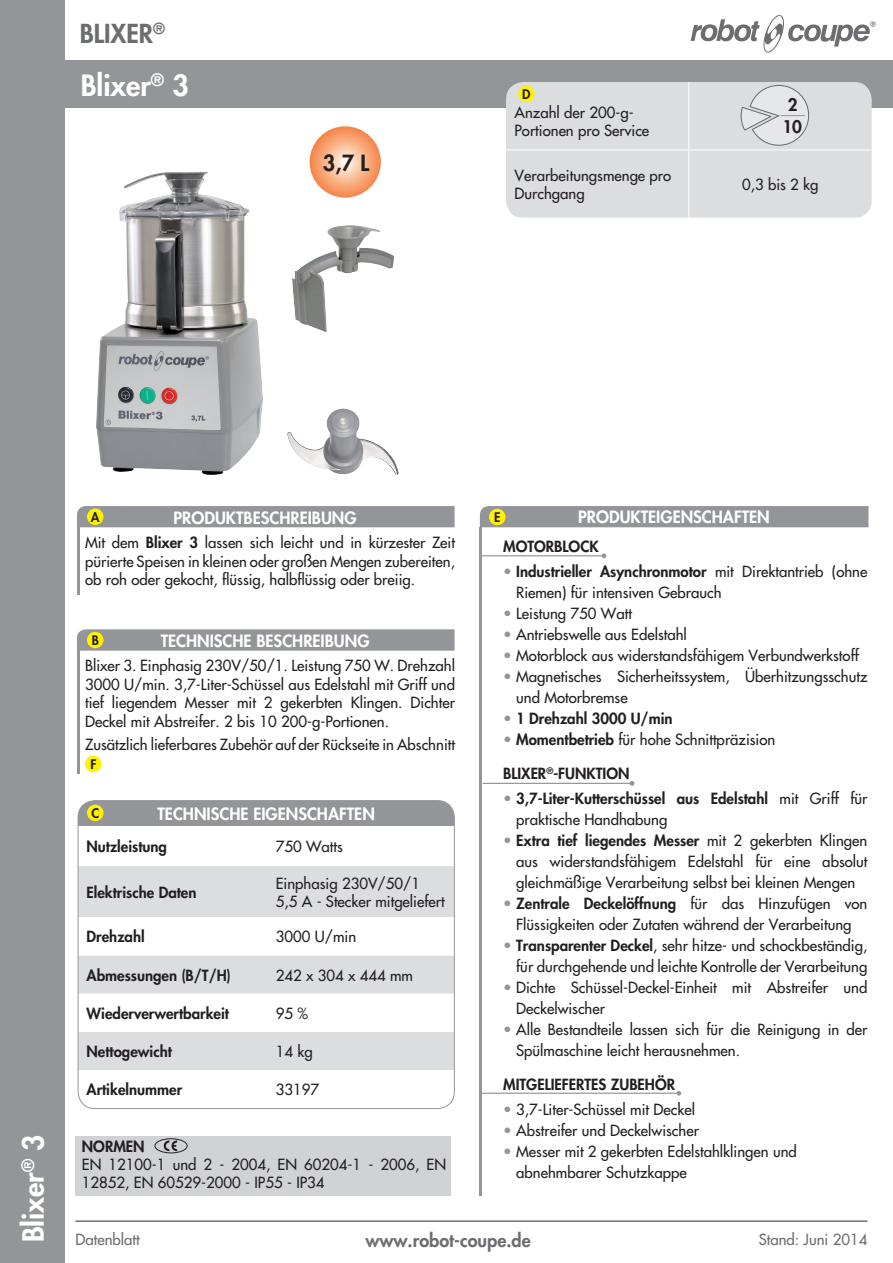
<style>
.page{position:relative;width:893px;height:1263px;background:#fff}
.page>*{position:absolute;margin:0;border:0;box-sizing:border-box;transform-origin:0 0}
.t1{font:800 28.5px "Futura";color:#fff}
.t2{font:800 25.5px "Futura";color:#6c6d70}
.t3{font:800 21.75px "Futura";color:#231f20}
.t4{font:800 18px "Futura";color:#6c6d70}
.t5{font:800 16.95px/22.2px "Futura";color:#231f20;text-align:center}
.t6{font:800 16.5px "Futura";color:#fff}
.t7{font:15px/21px "Futura";color:#231f20}
.t8{font:800 15px/21px "Futura";color:#231f20}
.t9{font:15px "Futura";color:#6c6d70}
.t10{font:800 12.9px "Futura";color:#231f20}
.s1{font-weight:800}
.s2{color:#939598}
.s3{font-weight:400;color:#939598}
.s4{font-weight:400}
</style>
<div class="page">
<div style="left:0;top:60px;width:893px;height:47px;background:#939598"></div>
<svg style="left:691px;top:15px;width:185px;height:37px"></svg>
<div style="left:0;top:0;width:65px;height:1263px;background:#939598"></div>
<svg style="left:310px;top:126px;width:71px;height:72px;background:#f8ab7f"></svg>
<div style="left:506px;top:82px;width:366px;height:136px;background:#dcdddf"></div>
<hr style="left:689px;top:82px;width:1px;height:68px;background:#fff">
<hr style="left:506px;top:150px;width:183px;height:1px;background:#fff">
<hr style="left:689px;top:150px;width:183px;height:1px;background:#fff">
<hr style="left:689px;top:150px;width:1px;height:68px;background:#fff">
<div style="left:518px;top:86px;width:17px;height:16px;background:#fff101;border-radius:50%"></div>
<svg style="left:741px;top:85px;width:68px;height:61px;background:#d9dadc"></svg>
<img style="left:96px;top:172px;width:167px;height:303px">
<img style="left:287px;top:408px;width:112px;height:67px">
<img style="left:292px;top:225px;width:102px;height:107px">
<div style="left:76px;top:1136px;width:375px;height:59px;background:#d1d2d4"></div>
<hr style="left:480px;top:527px;width:2px;height:668px;background:#939598">
<div style="left:480px;top:506px;width:389px;height:21px;background:#939598"></div>
<hr style="left:483px;top:783px;width:149px;height:1px;background:#939598">
<svg style="left:630px;top:781px;width:4px;height:5px"></svg>
<hr style="left:481px;top:1093px;width:198px;height:1px;background:#939598">
<svg style="left:676px;top:1091px;width:5px;height:5px"></svg>
<hr style="left:482px;top:555px;width:122px;height:1px;background:#939598">
<svg style="left:602px;top:553px;width:4px;height:5px"></svg>
<hr style="left:77px;top:518px;width:2px;height:77px;background:#939598">
<div style="left:77px;top:506px;width:378px;height:21px;background:#939598"></div>
<div style="left:87px;top:508px;width:17px;height:17px;background:#fff101;border-radius:50%"></div>
<hr style="left:77px;top:642px;width:2px;height:131px;background:#939598">
<div style="left:85px;top:756px;width:17px;height:16px;background:#fff101;border-radius:50%"></div>
<svg style="left:77px;top:629px;width:378px;height:22px;background:#97989b"></svg>
<div style="left:87px;top:632px;width:17px;height:16px;background:#fff101;border-radius:50%"></div>
<div style="left:78px;top:801px;width:376px;height:25px;background:#939598"></div>
<div style="left:80px;top:866px;width:373px;height:51px;background:#dcdddf"></div>
<svg style="left:78px;top:956px;width:376px;height:152px"></svg>
<div style="left:78px;top:800px;width:377px;height:309px;border:1px solid #939598;border-radius:17px"></div>
<div style="left:87px;top:805px;width:17px;height:16px;background:#fff101;border-radius:50%"></div>
<div style="left:489px;top:509px;width:17px;height:16px;background:#fff101;border-radius:50%"></div>
<div style="left:155px;top:1138px;width:33px;height:15px;border:1px solid #231f20;border-radius:50%"></div>
<svg style="left:164px;top:1140px;width:13px;height:11px"></svg>
<hr style="left:76px;top:1220px;width:791px;height:2px;background:#6c6d70">
<h2 class="t2" style="left:80px;top:17px;width:87px">BLIXER<sup>®</sup></h2>
<h1 class="t1" style="left:81px;top:67px;width:110px">Blixer<sup>®</sup> 3</h1>
<h3 class="t3" style="left:323px;top:149px;width:48px">3,7 L</h3>
<p class="t10" style="left:522px;top:86px;width:10px">D</p>
<p class="t5" style="left:782px;top:94px;width:21px">2<br>10</p>
<p class="t7" style="left:515px;top:103px;width:136px;line-height:18px">Anzahl der 200-g-<br>Portionen pro Service</p>
<p class="t7" style="left:515px;top:166px;width:158px;line-height:18px">Verarbeitungsmenge pro<br>Durchgang</p>
<p class="t7" style="left:742px;top:174px;width:78px">0,3 bis 2 kg</p>
<h1 class="t1" style="left:15px;top:1242px;width:110px;rotate:-90deg">Blixer<sup>®</sup> 3</h1>
<p class="t10" style="left:91px;top:509px;width:10px">A</p>
<p class="t6" style="left:174px;top:507px;width:185px">PRODUKTBESCHREIBUNG</p>
<p class="t7" style="left:85px;top:533px;width:371px;line-height:18.8px;text-align:justify">Mit dem <span class="s1">Blixer 3</span> lassen sich leicht und in kürzester Zeit pürierte Speisen in kleinen oder großen Mengen zubereiten, ob roh oder gekocht, flüssig, halbflüssig oder breiig.</p>
<p class="t10" style="left:92px;top:632px;width:9px">B</p>
<p class="t6" style="left:161px;top:630px;width:210px">TECHNISCHE BESCHREIBUNG</p>
<p class="t7" style="left:85px;top:656px;width:371px;line-height:18.8px;text-align:justify">Blixer 3. Einphasig 230V/50/1. Leistung 750 W. Drehzahl 3000 U/min. 3,7-Liter-Schüssel aus Edelstahl mit Griff und tief liegendem Messer mit 2 gekerbten Klingen. Dichter Deckel mit Abstreifer. 2 bis 10 200-g-Portionen.</p>
<p class="t7" style="left:85px;top:734px;width:371px">Zusätzlich lieferbares Zubehör auf der Rückseite in Abschnitt</p>
<p class="t10" style="left:90px;top:756px;width:8px">F</p>
<p class="t6" style="left:158px;top:803px;width:219px">TECHNISCHE EIGENSCHAFTEN</p>
<p class="t8" style="left:87px;top:836px;width:82px">Nutzleistung</p>
<p class="t7" style="left:276px;top:836px;width:69px">750 Watts</p>
<p class="t8" style="left:87px;top:882px;width:112px">Elektrische Daten</p>
<p class="t7" style="left:276px;top:874px;width:170px;line-height:18px">Einphasig 230V/50/1<br>5,5 A - Stecker mitgeliefert</p>
<p class="t8" style="left:87px;top:926px;width:60px">Drehzahl</p>
<p class="t7" style="left:276px;top:926px;width:82px">3000 U/min</p>
<p class="t8" style="left:87px;top:964px;width:146px">Abmessungen (B/T/H)</p>
<p class="t7" style="left:276px;top:964px;width:139px">242 x 304 x 444 mm</p>
<p class="t8" style="left:87px;top:1003px;width:144px">Wiederverwertbarkeit</p>
<p class="t7" style="left:276px;top:1003px;width:34px">95 %</p>
<p class="t8" style="left:87px;top:1041px;width:87px">Nettogewicht</p>
<p class="t7" style="left:276px;top:1041px;width:38px">14 kg</p>
<p class="t8" style="left:87px;top:1079px;width:97px">Artikelnummer</p>
<p class="t7" style="left:276px;top:1079px;width:45px">33197</p>
<p class="t10" style="left:91px;top:805px;width:9px">C</p>
<p class="t8" style="left:82px;top:1135px;width:64px">NORMEN</p>
<p class="t7" style="left:82px;top:1155px;width:366px;line-height:18px">EN 12100-1 und 2 - 2004, EN 60204-1 - 2006, EN<br>12852, EN 60529-2000 - IP55 - IP34</p>
<p class="t10" style="left:494px;top:509px;width:8px">E</p>
<p class="t6" style="left:578px;top:507px;width:193px">PRODUKTEIGENSCHAFTEN</p>
<p class="t8" style="left:503px;top:536px;width:97px">MOTORBLOCK</p>
<p class="t7" style="left:516px;top:561px;width:353px;text-indent:-13px"><span class="s2">•</span> <span class="s1">Industrieller Asynchronmotor</span> mit Direktantrieb (ohne<br>Riemen) für intensiven Gebrauch</p>
<p class="t7" style="left:503px;top:603px;width:130px"><span class="s2">•</span> Leistung 750 Watt</p>
<p class="t7" style="left:503px;top:624px;width:185px"><span class="s2">•</span> Antriebswelle aus Edelstahl</p>
<p class="t7" style="left:503px;top:645px;width:357px"><span class="s2">•</span> Motorblock aus widerstandsfähigem Verbundwerkstoff</p>
<p class="t7" style="left:516px;top:666px;width:353px;text-indent:-13px"><span class="s2">•</span> Magnetisches Sicherheitssystem, Überhitzungsschutz und Motorbremse</p>
<p class="t8" style="left:503px;top:708px;width:171px"><span class="s3">•</span> 1 Drehzahl 3000 U/min</p>
<p class="t7" style="left:503px;top:729px;width:274px"><span class="s2">•</span> <span class="s1">Momentbetrieb</span> für hohe Schnittpräzision</p>
<p class="t8" style="left:503px;top:763px;width:17px">Blixer</p>
<p class="t8" style="left:546px;top:763px;width:85px"><sup>®</sup>-FUNKTION</p>
<p class="t8" style="left:516px;top:788px;width:353px;text-indent:-13px"><span class="s3">•</span> 3,7-Liter-Kutterschüssel aus Edelstahl <span class="s4">mit Griff für praktische Handhabung</span></p>
<p class="t7" style="left:516px;top:830px;width:353px;text-align:justify;text-indent:-13px"><span class="s2">•</span> <span class="s1">Extra tief liegendes Messer</span> mit 2 gekerbten Klingen aus widerstandsfähigem Edelstahl für eine absolut gleichmäßige Verarbeitung selbst bei kleinen Mengen</p>
<p class="t7" style="left:503px;top:893px;width:366px;text-align:center"><span class="s2">•</span> <span class="s1">Zentrale Deckelöffnung</span> für das Hinzufügen von<br>Flüssigkeiten oder Zutaten während der Verarbeitung</p>
<p class="t7" style="left:503px;top:935px;width:366px;text-align:right"><span class="s2">•</span> <span class="s1">Transparenter Deckel</span>, sehr hitze- und schockbeständig, für durchgehende und leichte Kontrolle der Verarbeitung</p>
<p class="t7" style="left:516px;top:977px;width:353px;text-indent:-13px"><span class="s2">•</span> Dichte Schüssel-Deckel-Einheit mit Abstreifer und<br>Deckelwischer</p>
<p class="t7" style="left:516px;top:1019px;width:353px;text-indent:-13px"><span class="s2">•</span> Alle Bestandteile lassen sich für die Reinigung in der<br>Spülmaschine leicht herausnehmen.</p>
<p class="t8" style="left:503px;top:1074px;width:173px">MITGELIEFERTES ZUBEHÖR</p>
<p class="t7" style="left:503px;top:1099px;width:193px"><span class="s2">•</span> 3,7-Liter-Schüssel mit Deckel</p>
<p class="t7" style="left:503px;top:1120px;width:197px"><span class="s2">•</span> Abstreifer und Deckelwischer</p>
<p class="t7" style="left:516px;top:1141px;width:282px;text-indent:-13px"><span class="s2">•</span> Messer mit 2 gekerbten Edelstahlklingen und abnehmbarer Schutzkappe</p>
<p class="t9" style="left:76px;top:1230px;width:66px">Datenblatt</p>
<p class="t4" style="left:365px;top:1229px;width:167px">www.robot-coupe.de</p>
<p class="t9" style="left:759px;top:1230px;width:110px">Stand: Juni 2014</p>
</div>
